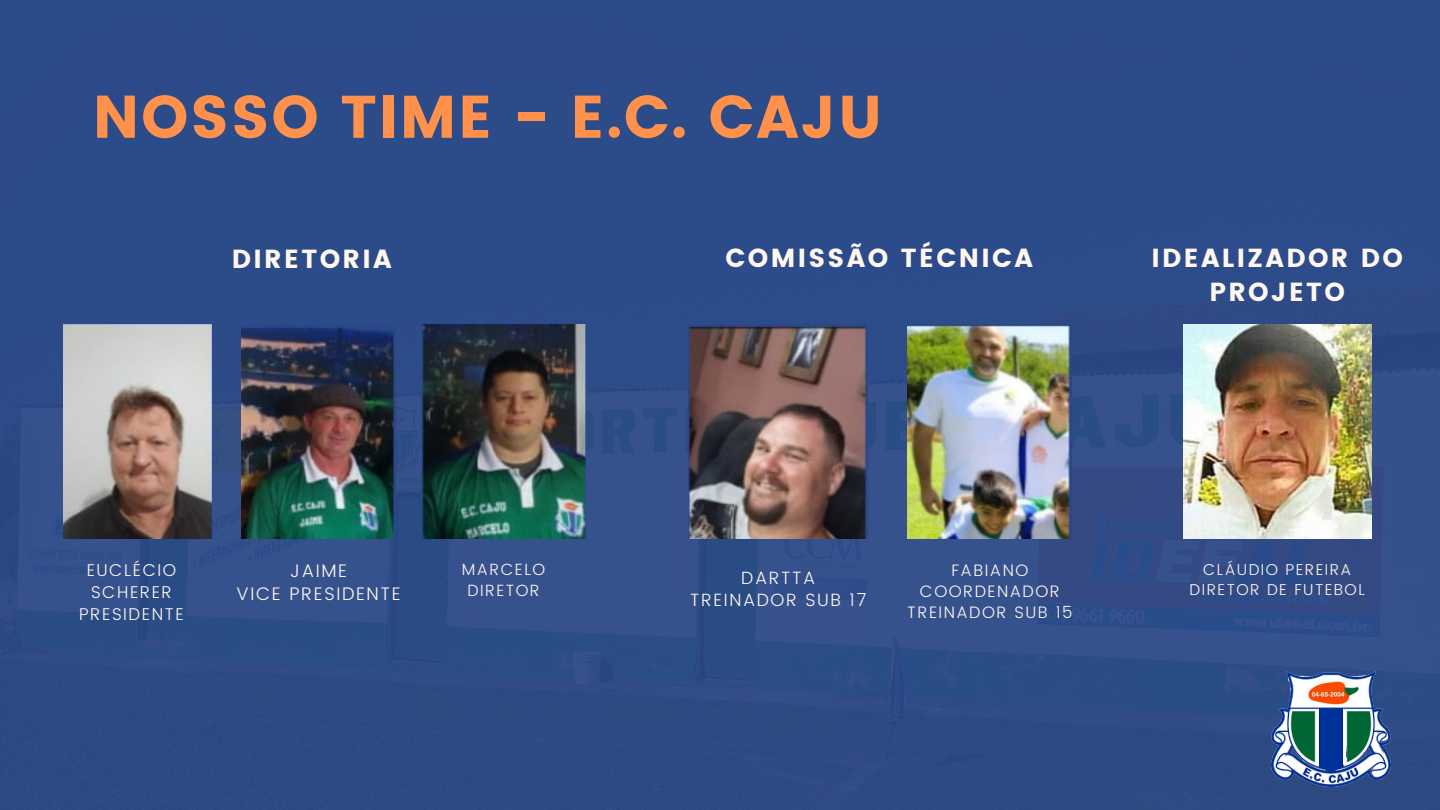
<style>
.page{position:relative;width:1440px;height:810px;background:#fff}
.page>*{position:absolute;margin:0;border:0;box-sizing:border-box;transform-origin:0 0}
.t1{font:60px "Poppins";letter-spacing:.03em;color:#ff914d}
.t2{font:26.1px/33.8px "Poppins";letter-spacing:.09em;color:#fff6ee;text-align:center}
.t3{font:300 18.2px/23.1px "Poppins";letter-spacing:.09em;color:#fff6ee;text-align:center}
.t4{font:300 17.8px/22.6px "Poppins";letter-spacing:.09em;color:#fff6ee;text-align:center}
.t5{font:300 17.1px/21.7px "Poppins";letter-spacing:.09em;color:#fff6ee;text-align:center}
.t6{font:300 16.6px/21px "Poppins";letter-spacing:.09em;color:#fff6ee;text-align:center}
.t7{font:300 16.3px/20.6px "Poppins";letter-spacing:.09em;color:#fff6ee;text-align:center}
.t8{font:300 15.7px/20px "Poppins";letter-spacing:.09em;color:#fff6ee;text-align:center}
</style>
<div class="page">
<img style="left:0;top:0;width:1440px;height:810px">
<img style="left:64px;top:325px;width:148px;height:213px">
<img style="left:689px;top:325px;width:178px;height:213px">
<img style="left:1272px;top:672px;width:118px;height:114px">
<img style="left:1183px;top:325px;width:188px;height:213px">
<img style="left:241px;top:325px;width:155px;height:213px">
<img style="left:422px;top:325px;width:164px;height:213px">
<img style="left:908px;top:325px;width:164px;height:213px">
<h1 class="t1" style="left:93px;top:82px;width:791px">NOSSO TIME - E.C. CAJU</h1>
<p class="t2" style="left:232px;top:242px;width:161px">DIRETORIA</p>
<p class="t2" style="left:725px;top:241px;width:309px">COMISSÃO TÉCNICA</p>
<p class="t2" style="left:1151px;top:241px;width:253px">IDEALIZADOR DO<br>PROJETO</p>
<p class="t5" style="left:79px;top:560px;width:106px">EUCLÉCIO<br>SCHERER<br>PRESIDENTE</p>
<p class="t3" style="left:237px;top:559px;width:165px">JAIME<br>VICE PRESIDENTE</p>
<p class="t7" style="left:462px;top:560px;width:85px">MARCELO<br>DIRETOR</p>
<p class="t4" style="left:690px;top:566px;width:178px">DARTTA<br>TREINADOR SUB 17</p>
<p class="t6" style="left:907px;top:560px;width:167px">FABIANO<br>COORDENADOR<br>TREINADOR SUB 15</p>
<p class="t8" style="left:1190px;top:560px;width:177px">CLÁUDIO PEREIRA<br>DIRETOR DE FUTEBOL</p>
</div>
